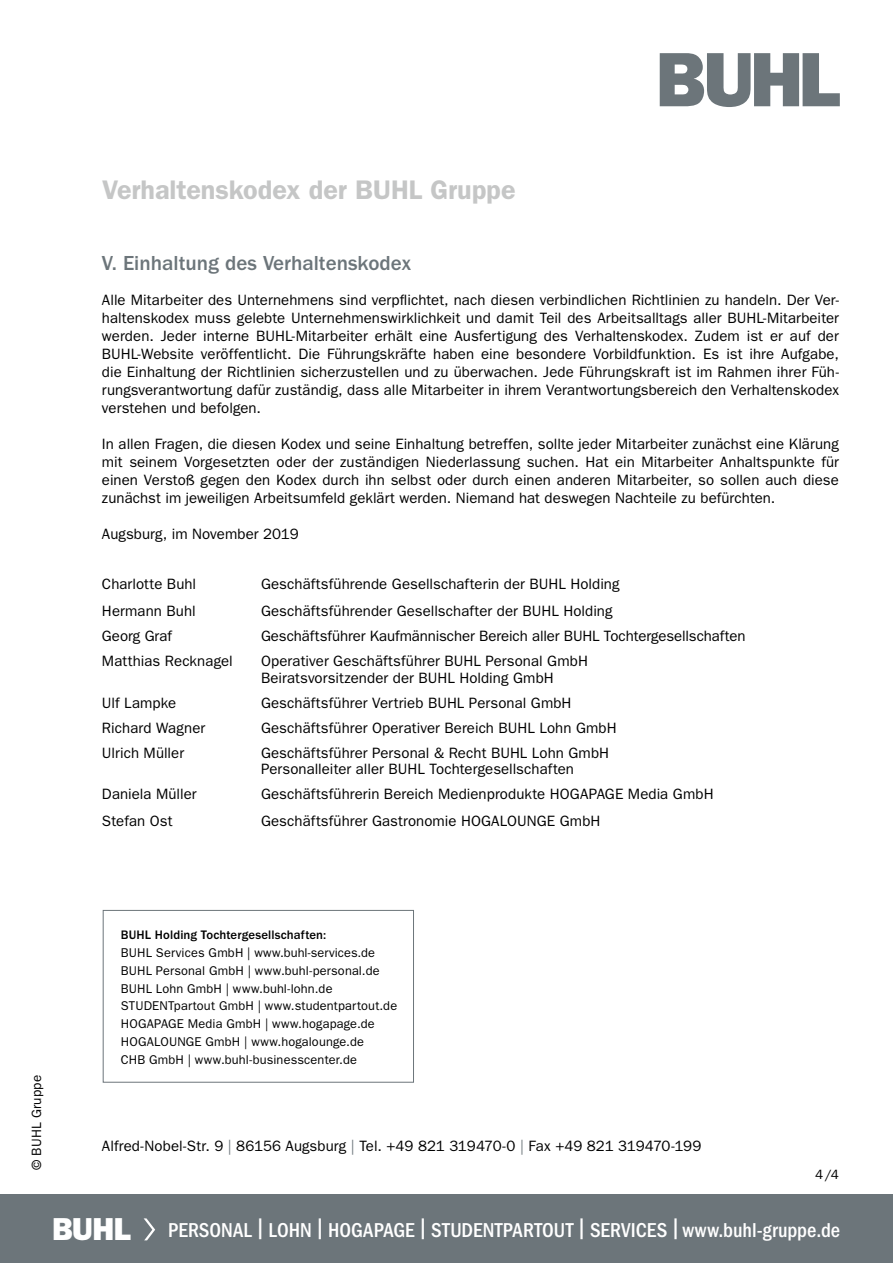
<style>
.page{position:relative;width:893px;height:1263px;background:#fff}
.page>*{position:absolute;margin:0;border:0;box-sizing:border-box;transform-origin:0 0}
.t1{font:600 27px "ITC Franklin Gothic Std";letter-spacing:-.005em;color:#c5c6c6}
.t2{font:500 21px "ITC Franklin Gothic Std";color:#6c757a}
.t3{font:500 condensed 20.85px "ITC Franklin Gothic Std";color:#fff}
.t4{font:15px/18px "ITC Franklin Gothic Std";letter-spacing:.005em;color:#000;text-align:justify}
.t5{font:13.5px "ITC Franklin Gothic Std";letter-spacing:.01em;color:#000}
.t6{font:12.75px/17.7px "ITC Franklin Gothic Std";letter-spacing:.01em;color:#000}
.t7{font:500 12.75px "ITC Franklin Gothic Std";letter-spacing:.01em;color:#000}
.s1{color:#6c757a}
.s2{font-family:"ITC Franklin Gothic Std Hvy";font-weight:400;font-stretch:normal;font-size:31.95px}
</style>
<div class="page">
<div style="left:0;top:1195px;width:893px;height:68px;background:#6c757a"></div>
<svg style="left:144px;top:1218px;width:11px;height:22px"></svg>
<svg style="left:660px;top:53px;width:180px;height:54px"></svg>
<div style="left:103px;top:910px;width:311px;height:172px;border:1px solid #6c757a"></div>
<h1 class="t1" style="left:102px;top:174px;width:415px">Verhaltenskodex der BUHL Gruppe</h1>
<h2 class="t2" style="left:102px;top:251px;width:311px">V. Einhaltung des Verhaltenskodex</h2>
<p class="t4" style="left:102px;top:291px;width:739px">Alle Mitarbeiter des Unternehmens sind verpflichtet, nach diesen verbindlichen Richtlinien zu handeln. Der Ver&shy;haltenskodex muss gelebte Unternehmenswirklichkeit und damit Teil des Arbeitsalltags aller BUHL-Mitarbeiter werden. Jeder interne BUHL-Mitarbeiter erhält eine Ausfertigung des Verhaltenskodex. Zudem ist er auf der BUHL-Website veröffentlicht. Die Führungskräfte haben eine besondere Vorbildfunktion. Es ist ihre Aufgabe, die Einhaltung der Richtlinien sicherzustellen und zu überwachen. Jede Führungskraft ist im Rahmen ihrer Füh&shy;rungsverantwortung dafür zuständig, dass alle Mitarbeiter in ihrem Verantwortungsbereich den Verhaltenskodex verstehen und befolgen.</p>
<p class="t4" style="left:102px;top:435px;width:738px">In allen Fragen, die diesen Kodex und seine Einhaltung betreffen, sollte jeder Mitarbeiter zunächst eine Klärung mit seinem Vorgesetzten oder der zuständigen Niederlassung suchen. Hat ein Mitarbeiter Anhaltspunkte für einen Verstoß gegen den Kodex durch ihn selbst oder durch einen anderen Mitarbeiter, so sollen auch diese zunächst im jeweiligen Arbeitsumfeld geklärt werden. Niemand hat deswegen Nachteile zu befürchten.</p>
<p class="t4" style="left:102px;top:525px;width:198px">Augsburg, im November 2019</p>
<p class="t4" style="left:102px;top:575px;width:96px">Charlotte Buhl</p>
<p class="t4" style="left:261px;top:575px;width:360px">Geschäftsführende Gesellschafterin der BUHL Holding</p>
<p class="t4" style="left:102px;top:602px;width:95px">Hermann Buhl</p>
<p class="t4" style="left:261px;top:602px;width:353px">Geschäftsführender Gesellschafter der BUHL Holding</p>
<p class="t4" style="left:102px;top:627px;width:72px">Georg Graf</p>
<p class="t4" style="left:261px;top:627px;width:486px">Geschäftsführer Kaufmännischer Bereich aller BUHL Tochtergesellschaften</p>
<p class="t4" style="left:102px;top:652px;width:132px">Matthias Recknagel</p>
<p class="t4" style="left:261px;top:653px;width:328px;line-height:16.5px">Operativer Geschäftsführer BUHL Personal GmbH<br>Beiratsvorsitzender der BUHL Holding GmbH</p>
<p class="t4" style="left:102px;top:693px;width:76px">Ulf Lampke</p>
<p class="t4" style="left:261px;top:693px;width:312px">Geschäftsführer Vertrieb BUHL Personal GmbH</p>
<p class="t4" style="left:102px;top:718px;width:105px">Richard Wagner</p>
<p class="t4" style="left:261px;top:718px;width:357px">Geschäftsführer Operativer Bereich BUHL Lohn GmbH</p>
<p class="t4" style="left:102px;top:743px;width:84px">Ulrich Müller</p>
<p class="t4" style="left:261px;top:744px;width:350px;line-height:16.5px">Geschäftsführer Personal &amp; Recht BUHL Lohn GmbH<br>Personalleiter aller BUHL Tochtergesellschaften</p>
<p class="t4" style="left:102px;top:785px;width:96px">Daniela Müller</p>
<p class="t4" style="left:261px;top:785px;width:454px">Geschäftsführerin Bereich Medienprodukte HOGAPAGE Media GmbH</p>
<p class="t4" style="left:102px;top:811px;width:72px">Stefan Ost</p>
<p class="t4" style="left:261px;top:811px;width:341px">Geschäftsführer Gastronomie HOGALOUNGE GmbH</p>
<p class="t5" style="left:29px;top:1170px;width:96px;rotate:-90deg">© BUHL Gruppe</p>
<p class="t7" style="left:121px;top:928px;width:207px">BUHL Holding Tochtergesellschaften:</p>
<p class="t6" style="left:121px;top:944px;width:278px">BUHL Services GmbH | www.buhl-services.de BUHL Personal GmbH | www.buhl-personal.de BUHL Lohn GmbH | www.buhl-lohn.de STUDENTpartout GmbH | www.studentpartout.de HOGAPAGE Media GmbH | www.hogapage.de HOGALOUNGE GmbH | www.hogalounge.de<br>CHB GmbH | www.buhl-businesscenter.de</p>
<p class="t4" style="left:102px;top:1137px;width:601px">Alfred-Nobel-Str. 9 <span class="s1">|</span> 86156 Augsburg <span class="s1">|</span> Tel. +49 821 319470-0 <span class="s1">|</span> Fax +49 821 319470-199</p>
<p class="t5" style="left:815px;top:1166px;width:25px">4/4</p>
<h3 class="t3" style="left:52px;top:1218px;width:789px"><span class="s2">BUHL</span> PERSONAL | LOHN | HOGAPAGE | STUDENTPARTOUT | SERVICES |www.buhl-gruppe.de</h3>
</div>
